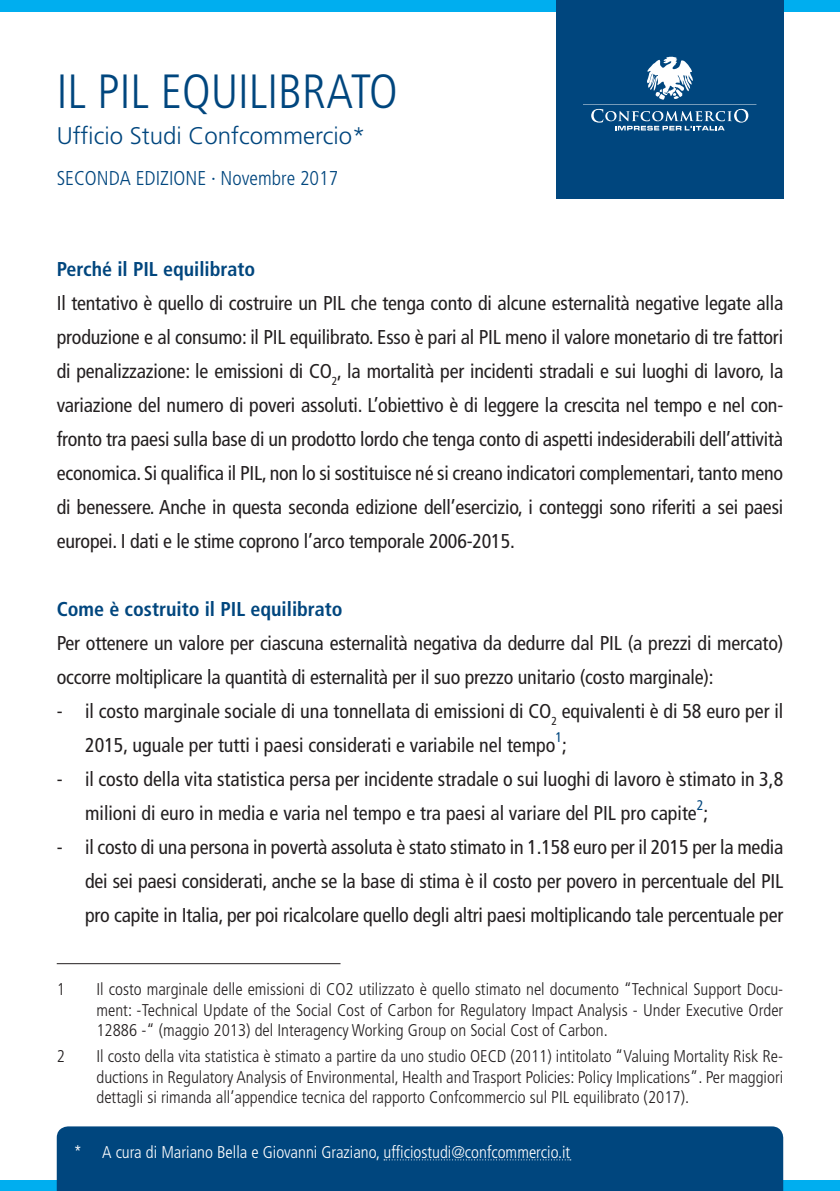
<style>
.page{position:relative;width:840px;height:1191px;background:#fff}
.page>*{position:absolute;margin:0;border:0;box-sizing:border-box;transform-origin:0 0}
.t1{font:300 condensed 48px "Frutiger LT Std";color:#00467e}
.t2{font:300 24px "Frutiger LT Std";color:#00467e}
.t3{font:condensed 20px/34px "Frutiger LT Std";letter-spacing:-.01em;color:#231f20}
.t4{font:700 condensed 20px "Frutiger LT Std";color:#00467e}
.t5{font:300 condensed 20px "Frutiger LT Std";color:#00467e}
.t6{font:300 condensed 17px/20.4px "Frutiger LT Std";color:#231f20;text-align:justify}
.t7{font:300 condensed 17px "Frutiger LT Std";color:#fff}
.t8{font:condensed 14px "Frutiger LT Std";color:#00467e}
</style>
<div class="page">
<div style="left:0;top:1179px;width:839px;height:12px;background:#00aeef"></div>
<div style="left:57px;top:1126px;width:725px;height:65px;background:#00467e"></div>
<svg style="left:384px;top:1159px;width:186px;height:1px"></svg>
<div style="left:0;top:0;width:839px;height:11px;background:#00aeef"></div>
<hr style="left:57px;top:963px;width:283px;height:1px;background:#231f20">
<div style="left:556px;top:0;width:226px;height:198px;background:#00467e"></div>
<svg style="left:583px;top:57px;width:173px;height:73px"></svg>
<h1 class="t1" style="left:57px;top:64px;width:342px">IL PIL EQUILIBRATO</h1>
<p class="t2" style="left:57px;top:122px;width:310px">Ufficio Studi Confcommercio*</p>
<p class="t5" style="left:57px;top:167px;width:283px">SECONDA EDIZIONE · Novembre 2017</p>
<p class="t4" style="left:57px;top:257px;width:200px">Perché il PIL equilibrato</p>
<p class="t3" style="left:57px;top:286px;width:727px;text-align:justify">Il tentativo è quello di costruire un PIL che tenga conto di alcune esternalità negative legate alla produzione e al consumo: il PIL equilibrato. Esso è pari al PIL meno il valore monetario di tre fattori di penalizzazione: le emissioni di CO<sub>2</sub>, la mortalità per incidenti stradali e sui luoghi di lavoro, la variazione del numero di poveri assoluti. L’obiettivo è di leggere la crescita nel tempo e nel con&shy;fronto tra paesi sulla base di un prodotto lordo che tenga conto di aspetti indesiderabili dell’attività economica. Si qualifica il PIL, non lo si sostituisce né si creano indicatori complementari, tanto meno di benessere. Anche in questa seconda edizione dell’esercizio, i conteggi sono riferiti a sei paesi europei. I dati e le stime coprono l’arco temporale 2006-2015.</p>
<p class="t4" style="left:57px;top:597px;width:287px">Come è costruito il PIL equilibrato</p>
<p class="t3" style="left:57px;top:626px;width:727px">Per ottenere un valore per ciascuna esternalità negativa da dedurre dal PIL (a prezzi di mercato) occorre moltiplicare la quantità di esternalità per il suo prezzo unitario (costo marginale):</p>
<p class="t3" style="left:85px;top:694px;width:699px;text-indent:-28px">- il costo marginale sociale di una tonnellata di emissioni di CO<sub>2</sub> equivalenti è di 58 euro per il<br>2015, uguale per tutti i paesi considerati e variabile nel tempo ;</p>
<p class="t8" style="left:555px;top:729px;width:8px">1</p>
<p class="t3" style="left:85px;top:762px;width:699px;text-indent:-28px">- il costo della vita statistica persa per incidente stradale o sui luoghi di lavoro è stimato in 3,8 milioni di euro in media e varia nel tempo e tra paesi al variare del PIL pro capite ;</p>
<p class="t8" style="left:696px;top:797px;width:8px">2</p>
<p class="t3" style="left:85px;top:830px;width:699px;text-align:justify;text-indent:-28px">- il costo di una persona in povertà assoluta è stato stimato in 1.158 euro per il 2015 per la media dei sei paesi considerati, anche se la base di stima è il costo per povero in percentuale del PIL pro capite in Italia, per poi ricalcolare quello degli altri paesi moltiplicando tale percentuale per</p>
<p class="t6" style="left:57px;top:979px;width:10px">1</p>
<p class="t6" style="left:96px;top:979px;width:688px">Il costo marginale delle emissioni di CO2 utilizzato è quello stimato nel documento “Technical Support Docu&shy;ment: -Technical Update of the Social Cost of Carbon for Regulatory Impact Analysis - Under Executive Order 12886 -“ (maggio 2013) del Interagency Working Group on Social Cost of Carbon.</p>
<p class="t6" style="left:57px;top:1046px;width:10px">2</p>
<p class="t6" style="left:96px;top:1046px;width:688px">Il costo della vita statistica è stimato a partire da uno studio OECD (2011) intitolato “Valuing Mortality Risk Re&shy;ductions in Regulatory Analysis of Environmental, Health and Trasport Policies: Policy Implications”. Per maggiori dettagli si rimanda all’appendice tecnica del rapporto Confcommercio sul PIL equilibrato (2017).</p>
<p class="t7" style="left:74px;top:1142px;width:497px">* A cura di Mariano Bella e Giovanni Graziano, ufficiostudi@confcommercio.it</p>
</div>
